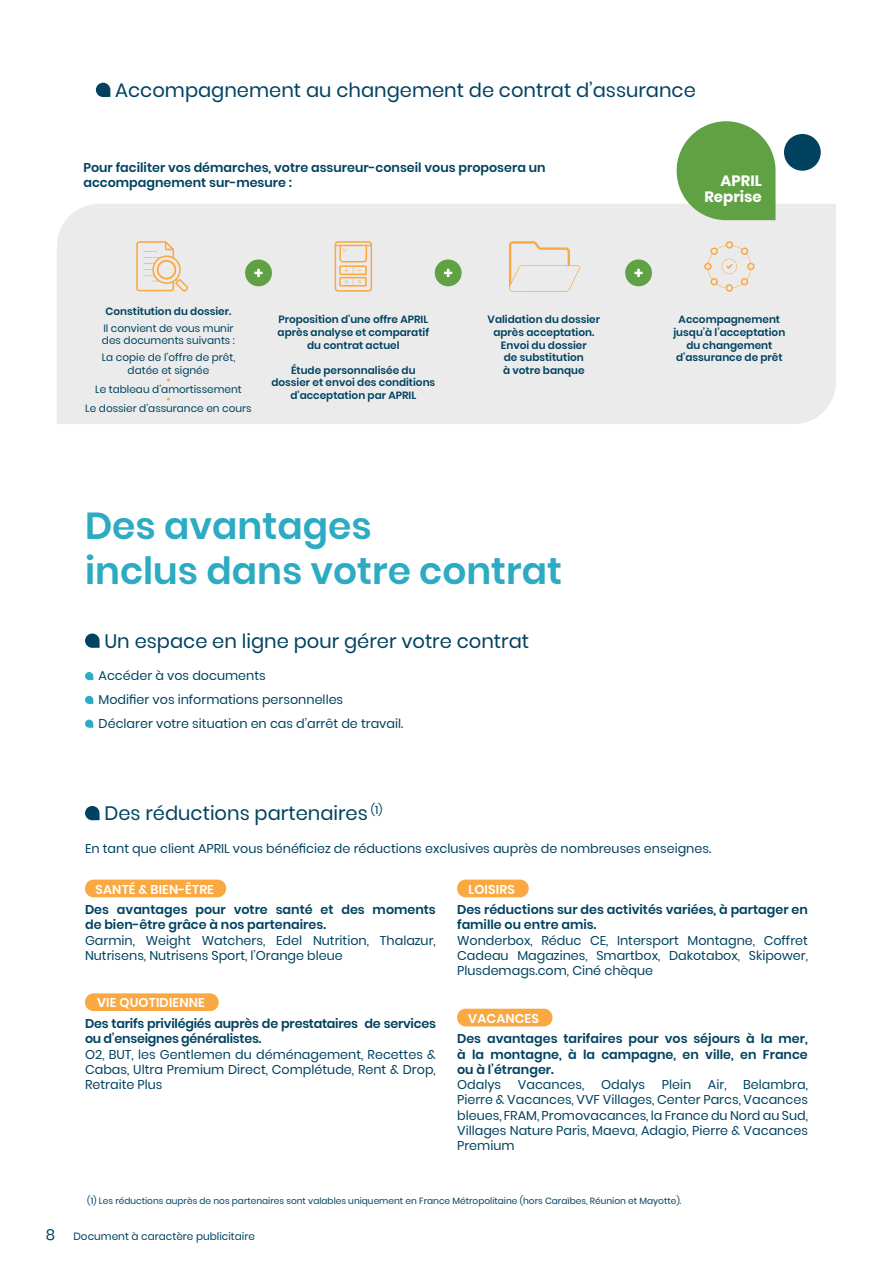
<style>
.page{position:relative;width:893px;height:1263px;background:#fff}
.page>*{position:absolute;margin:0;border:0;box-sizing:border-box;transform-origin:0 0}
.t1{font:600 37.5px/45px "Poppins";color:#2cabc2}
.Texte_courant{font:19.5px "Poppins";color:#004260}
.t2{font:700 15px/16.5px "Poppins";color:#fff;text-align:right}
.Chapeau{font:12.75px/15.3px "Poppins";color:#004260;text-align:justify}
.Chapeau-2{font:600 12.75px/15.3px "Poppins";color:#004260}
.Chapeau-3{font:600 12.75px/15.3px "Poppins";letter-spacing:-.02em;color:#004260}
.Texte_courant-2{font:600 12.75px "Poppins";letter-spacing:.01em;color:#fff}
.Chapeau-4{font:600 10.5px/12.6px "Poppins";color:#004260;text-align:center}
.Chapeau-5{font:10.5px/12.6px "Poppins";color:#004260}
.t3{font:9px "Poppins";color:#004260}
.s1{font-size:15px}
</style>
<div class="page">
<svg style="left:85px;top:633px;width:15px;height:15px"></svg>
<svg style="left:85px;top:672px;width:8px;height:8px"></svg>
<svg style="left:85px;top:696px;width:8px;height:8px"></svg>
<svg style="left:85px;top:719px;width:8px;height:9px"></svg>
<svg style="left:85px;top:806px;width:15px;height:14px"></svg>
<div style="left:85px;top:879px;width:141px;height:18px;background:#faa842;border-radius:9px"></div>
<div style="left:85px;top:993px;width:134px;height:18px;background:#faa842;border-radius:9px"></div>
<div style="left:457px;top:879px;width:72px;height:18px;background:#faa842;border-radius:9px"></div>
<div style="left:457px;top:1009px;width:95px;height:17px;background:#faa842;border-radius:9px"></div>
<svg style="left:96px;top:83px;width:14px;height:14px"></svg>
<div style="left:57px;top:204px;width:779px;height:220px;background:#ebebec"></div>
<div style="left:245px;top:259px;width:27px;height:27px;background:#60a243;border-radius:50%"></div>
<svg style="left:254px;top:269px;width:9px;height:8px"></svg>
<div style="left:435px;top:259px;width:27px;height:27px;background:#60a243;border-radius:50%"></div>
<svg style="left:444px;top:269px;width:8px;height:8px"></svg>
<div style="left:625px;top:259px;width:27px;height:27px;background:#60a243;border-radius:50%"></div>
<svg style="left:634px;top:269px;width:9px;height:8px"></svg>
<svg style="left:335px;top:241px;width:37px;height:51px;background:#efd5b6"></svg>
<svg style="left:136px;top:241px;width:52px;height:51px;background:#eddcc8"></svg>
<svg style="left:509px;top:241px;width:71px;height:51px;background:#ece3d9"></svg>
<svg style="left:704px;top:241px;width:51px;height:51px;background:#ece3d8"></svg>
<div style="left:677px;top:121px;width:98px;height:99px;background:#60a243;border-radius:49px"></div>
<div style="left:784px;top:134px;width:37px;height:37px;background:#004260;border-radius:50%"></div>
<p class="Texte_courant" style="left:115px;top:79px;width:582px">Accompagnement au changement de contrat d’assurance</p>
<p class="Chapeau-2" style="left:83px;top:160px;width:464px">Pour faciliter vos démarches, votre assureur-conseil vous proposera un accompagnement sur-mesure :</p>
<p class="t2" style="left:704px;top:172px;width:59px">APRIL<br>Reprise</p>
<p class="Chapeau-4" style="left:106px;top:305px;width:127px">Constitution du dossier.</p>
<p class="Chapeau-5" style="left:102px;top:322px;width:135px">Il convient de vous munir des documents suivants :</p>
<p class="Chapeau-5" style="left:102px;top:351px;width:135px;text-align:center">La copie de l’offre de prêt, datée et signée</p>
<p class="Chapeau-5" style="left:95px;top:383px;width:148px">Le tableau d’amortissement</p>
<p class="Chapeau-5" style="left:85px;top:402px;width:168px">Le dossier d’assurance en cours</p>
<p class="Chapeau-4" style="left:278px;top:313px;width:153px">Proposition d'une offre APRIL après analyse et comparatif du contrat actuel</p>
<p class="Chapeau-4" style="left:271px;top:364px;width:165px">Étude personnalisée du dossier et envoi des conditions d'acceptation par APRIL</p>
<p class="Chapeau-4" style="left:488px;top:313px;width:114px">Validation du dossier après acceptation.<br>Envoi du dossier<br>de substitution<br>à votre banque</p>
<p class="Chapeau-4" style="left:673px;top:313px;width:113px">Accompagnement jusqu’à l’acceptation du changement d’assurance de prêt</p>
<p class="t1" style="left:85px;top:503px;width:478px">Des avantages<br>inclus dans votre contrat</p>
<p class="Texte_courant" style="left:104px;top:630px;width:426px">Un espace en ligne pour gérer votre contrat</p>
<p class="Chapeau" style="left:99px;top:668px;width:169px">Accéder à vos documents</p>
<p class="Chapeau" style="left:99px;top:692px;width:246px">Modifier vos informations personnelles</p>
<p class="Chapeau" style="left:99px;top:716px;width:306px">Déclarer votre situation en cas d’arrêt de travail.</p>
<p class="Texte_courant" style="left:104px;top:802px;width:280px">Des réductions partenaires <sup>(1)</sup></p>
<p class="Chapeau" style="left:85px;top:840px;width:628px">En tant que client APRIL vous bénéficiez de réductions exclusives auprès de nombreuses enseignes.</p>
<p class="Texte_courant-2" style="left:96px;top:882px;width:120px">SANTÉ &amp; BIEN-ÊTRE</p>
<p class="Chapeau-2" style="left:85px;top:902px;width:352px">Des avantages pour votre santé et des moments de bien-être grâce à nos partenaires.</p>
<p class="Chapeau" style="left:85px;top:933px;width:352px">Garmin, Weight Watchers, Edel Nutrition, Thalazur,<br>Nutrisens, Nutrisens Sport, l’Orange bleue</p>
<p class="Texte_courant-2" style="left:97px;top:995px;width:109px">VIE QUOTIDIENNE</p>
<p class="Chapeau-3" style="left:85px;top:1016px;width:352px">Des tarifs privilégiés auprès de prestataires de services ou d’enseignes généralistes.</p>
<p class="Chapeau" style="left:85px;top:1046px;width:352px">O2, BUT, les Gentlemen du déménagement, Recettes &amp; Cabas, Ultra Premium Direct, Complétude, Rent &amp; Drop, Retraite Plus</p>
<p class="Texte_courant-2" style="left:468px;top:882px;width:48px">LOISIRS</p>
<p class="Chapeau-2" style="left:457px;top:902px;width:352px">Des réductions sur des activités variées, à partager en famille ou entre amis.</p>
<p class="Chapeau" style="left:457px;top:933px;width:352px">Wonderbox, Réduc CE, Intersport Montagne, Coffret Cadeau Magazines, Smartbox, Dakotabox, Skipower, Plusdemags.com, Ciné chèque</p>
<p class="Texte_courant-2" style="left:468px;top:1011px;width:72px">VACANCES</p>
<p class="Chapeau-2" style="left:457px;top:1031px;width:352px;text-align:justify">Des avantages tarifaires pour vos séjours à la mer, à la montagne, à la campagne, en ville, en France ou à l’étranger.</p>
<p class="Chapeau" style="left:457px;top:1077px;width:46px">Odalys</p>
<p class="Chapeau" style="left:518px;top:1077px;width:68px">Vacances,</p>
<p class="Chapeau" style="left:601px;top:1077px;width:46px">Odalys</p>
<p class="Chapeau" style="left:662px;top:1077px;width:31px">Plein</p>
<p class="Chapeau" style="left:708px;top:1077px;width:20px">Air,</p>
<p class="Chapeau" style="left:457px;top:1077px;width:352px;text-indent:286px">Belambra, Pierre &amp; Vacances, VVF Villages, Center Parcs, Vacances bleues, FRAM, Promovacances, la France du Nord au Sud, Villages Nature Paris, Maeva, Adagio, Pierre &amp; Vacances Premium</p>
<p class="t3" style="left:87px;top:1196px;width:596px">(1) Les réductions auprès de nos partenaires sont valables uniquement en France Métropolitaine (hors Caraïbes, Réunion et Mayotte).</p>
<p class="Chapeau-5" style="left:46px;top:1230px;width:211px"><span class="s1">8</span> Document à caractère publicitaire</p>
</div>
